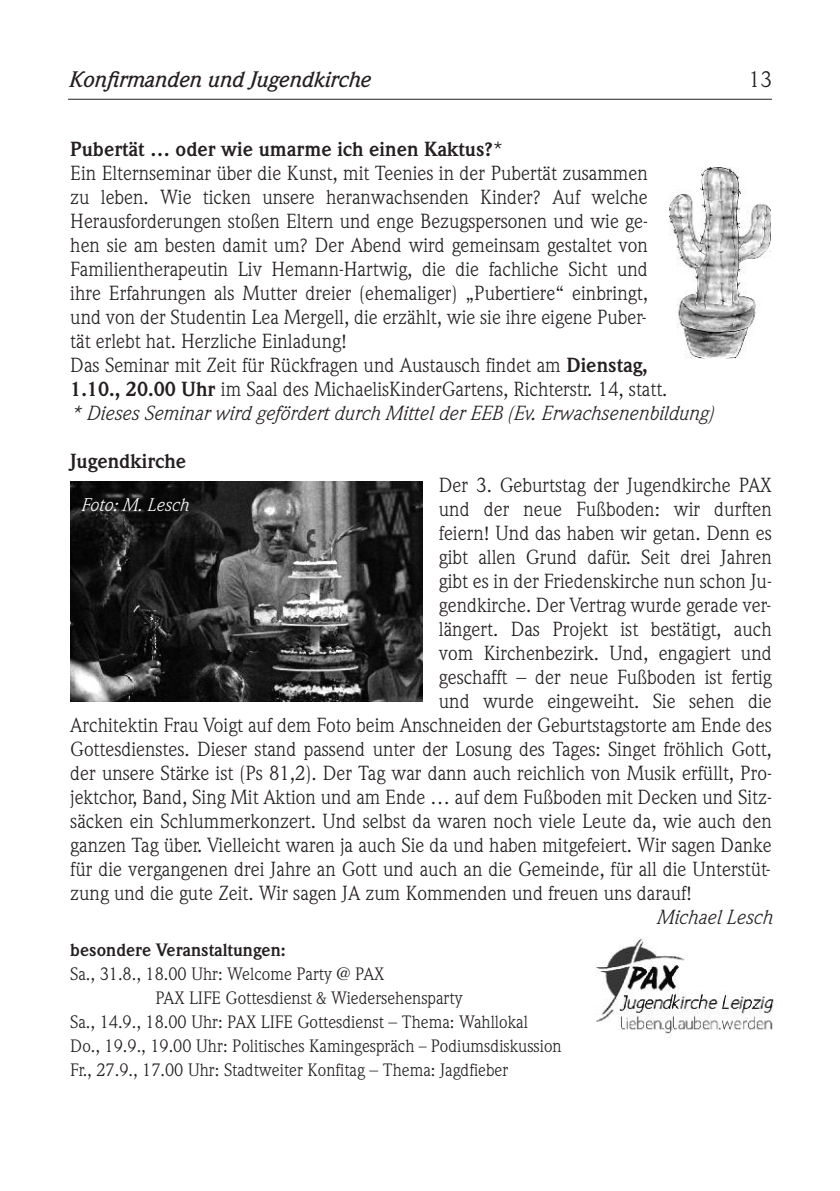
<style>
.page{position:relative;width:840px;height:1191px;background:#fff}
.page>*{position:absolute;margin:0;border:0;box-sizing:border-box;transform-origin:0 0}
.t1{font:italic 500 22px "Weidemann";color:#231f20}
.t2{font:22px "Weidemann";color:#231f20}
.t3{font:20px/24px "Weidemann";color:#231f20}
.t4{font:700 20px "Weidemann";color:#231f20}
.t5{font:italic 20px "Weidemann";color:#231f20}
.t6{font:italic 18px "Weidemann";color:#fff}
.t7{font:17.6px "Weidemann";color:#231f20}
.t8{font:700 17.6px "Weidemann";color:#231f20}
.s1{font-weight:700}
.s2{font-style:italic}
</style>
<div class="page">
<img style="left:595px;top:937px;width:180px;height:100px">
<hr style="left:68px;top:99px;width:703px;height:1px;background:#231f20">
<img style="left:70px;top:481px;width:352px;height:220px">
<img style="left:669px;top:168px;width:100px;height:190px">
<p class="t1" style="left:70px;top:71px;width:303px">Konfirmanden und Jugendkirche</p>
<p class="t2" style="left:748px;top:71px;width:24px">13</p>
<p class="t3" style="left:70px;top:139px;width:644px"><span class="s1">Pubertät … oder wie umarme ich einen Kaktus?</span>*<br>Ein Elternseminar über die Kunst, mit Teenies in der Pubertät zusammen<br>zu leben. Wie ticken unsere heranwachsenden Kinder? Auf welche Herausforderungen stoßen Eltern und enge Bezugspersonen und wie ge-<br>hen sie am besten damit um? Der Abend wird gemeinsam gestaltet von Familientherapeutin Liv Hemann-Hartwig, die die fachliche Sicht und<br>ihre Erfahrungen als Mutter dreier (ehemaliger) „Pubertiere“ einbringt,<br>und von der Studentin Lea Mergell, die erzählt, wie sie ihre eigene Puber-<br>tät erlebt hat. Herzliche Einladung!<br>Das Seminar mit Zeit für Rückfragen und Austausch findet am <span class="s1">Dienstag,<br>1.10., 20.00 Uhr</span> im Saal des MichaelisKinderGartens, Richterstr. 14, statt.<br><span class="s2">* Dieses Seminar wird gefördert durch Mittel der EEB (Ev. Erwachsenenbildung)</span></p>
<p class="t4" style="left:70px;top:454px;width:117px">Jugendkirche</p>
<p class="t3" style="left:438px;top:475px;width:334px">Der 3. Geburtstag der Jugendkirche PAX</p>
<p class="t3" style="left:438px;top:499px;width:334px">und der neue Fußboden: wir durften</p>
<p class="t3" style="left:438px;top:523px;width:334px">feiern! Und das haben wir getan. Denn es</p>
<p class="t3" style="left:438px;top:547px;width:334px">gibt allen Grund dafür. Seit drei Jahren</p>
<p class="t3" style="left:438px;top:571px;width:334px">gibt es in der Friedenskirche nun schon Ju-</p>
<p class="t3" style="left:438px;top:595px;width:333px">gendkirche. Der Vertrag wurde gerade ver-</p>
<p class="t3" style="left:438px;top:619px;width:334px">längert. Das Projekt ist bestätigt, auch</p>
<p class="t3" style="left:438px;top:643px;width:334px">vom Kirchenbezirk. Und, engagiert und</p>
<p class="t3" style="left:438px;top:667px;width:334px">geschafft – der neue Fußboden ist fertig</p>
<p class="t3" style="left:438px;top:691px;width:334px">und wurde eingeweiht. Sie sehen die</p>
<p class="t3" style="left:70px;top:715px;width:702px">Architektin Frau Voigt auf dem Foto beim Anschneiden der Geburtstagstorte am Ende des</p>
<p class="t3" style="left:70px;top:739px;width:702px">Gottesdienstes. Dieser stand passend unter der Losung des Tages: Singet fröhlich Gott,</p>
<p class="t3" style="left:70px;top:763px;width:702px">der unsere Stärke ist (Ps 81,2). Der Tag war dann auch reichlich von Musik erfüllt, Pro-</p>
<p class="t3" style="left:70px;top:787px;width:702px">jektchor, Band, Sing Mit Aktion und am Ende … auf dem Fußboden mit Decken und Sitz-</p>
<p class="t3" style="left:70px;top:811px;width:702px">säcken ein Schlummerkonzert. Und selbst da waren noch viele Leute da, wie auch den</p>
<p class="t3" style="left:70px;top:835px;width:702px">ganzen Tag über. Vielleicht waren ja auch Sie da und haben mitgefeiert. Wir sagen Danke</p>
<p class="t3" style="left:70px;top:859px;width:701px">für die vergangenen drei Jahre an Gott und auch an die Gemeinde, für all die Unterstüt-</p>
<p class="t3" style="left:70px;top:883px;width:623px">zung und die gute Zeit. Wir sagen JA zum Kommenden und freuen uns darauf!</p>
<p class="t5" style="left:655px;top:910px;width:117px">Michael Lesch</p>
<p class="t8" style="left:70px;top:943px;width:217px">besondere Veranstaltungen:</p>
<p class="t7" style="left:70px;top:967px;width:315px">Sa., 31.8., 18.00 Uhr: Welcome Party @ PAX</p>
<p class="t7" style="left:155px;top:991px;width:308px">PAX LIFE Gottesdienst &amp; Wiedersehensparty</p>
<p class="t7" style="left:70px;top:1015px;width:459px">Sa., 14.9., 18.00 Uhr: PAX LIFE Gottesdienst – Thema: Wahllokal</p>
<p class="t7" style="left:70px;top:1039px;width:492px">Do., 19.9., 19.00 Uhr: Politisches Kamingespräch – Podiumsdiskussion</p>
<p class="t7" style="left:70px;top:1063px;width:439px">Fr., 27.9., 17.00 Uhr: Stadtweiter Konfitag – Thema: Jagdfieber</p>
<p class="t6" style="left:80px;top:498px;width:109px">Foto: M. Lesch</p>
</div>
